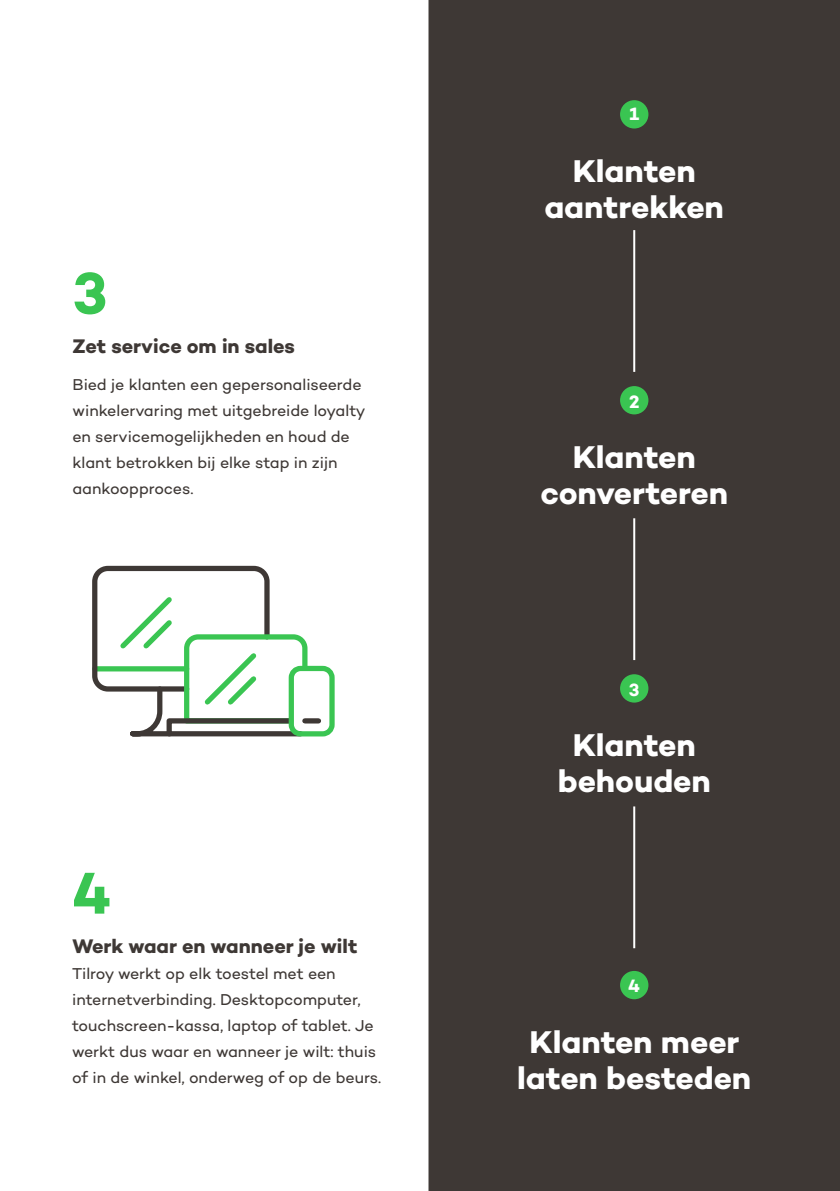
<style>
.page{position:relative;width:840px;height:1191px;background:#fff}
.page>*{position:absolute;margin:0;border:0;box-sizing:border-box;transform-origin:0 0}
.Groot_cijfer{font:700 60px "Campton";color:#3ac552}
.Subtitel{font:700 32px/36px "Campton";letter-spacing:-.005em;color:#fff;text-align:center}
.Subtitel-2{font:700 20px "Campton";letter-spacing:-.005em;color:#3e3835}
.Groot_cijfer-2{font:700 18.2px "Campton";color:#fff}
.Brood{font:16px/26px "Campton";letter-spacing:-.005em;color:#3e3835}
</style>
<div class="page">
<div style="left:305px;top:718px;width:13px;height:5px;background:#3e3835"></div>
<svg style="left:92px;top:565px;width:218px;height:172px"></svg>
<div style="left:288px;top:666px;width:46px;height:70px;border:5px solid #3ac552;border-radius:9px"></div>
<div style="left:428px;top:0;width:411px;height:1191px;background:#3e3835"></div>
<hr style="left:633px;top:230px;width:2px;height:142px;background:#fff">
<hr style="left:633px;top:518px;width:2px;height:142px;background:#fff">
<hr style="left:633px;top:806px;width:2px;height:142px;background:#fff">
<div style="left:619px;top:100px;width:29px;height:28px;background:#3ac552;border-radius:50%"></div>
<div style="left:619px;top:386px;width:29px;height:28px;background:#3ac552;border-radius:50%"></div>
<div style="left:619px;top:971px;width:29px;height:28px;background:#3ac552;border-radius:50%"></div>
<div style="left:619px;top:674px;width:29px;height:28px;background:#3ac552;border-radius:50%"></div>
<p class="Groot_cijfer" style="left:72px;top:255px;width:36px">3</p>
<p class="Subtitel-2" style="left:72px;top:333px;width:224px">Zet service om in sales</p>
<p class="Brood" style="left:72px;top:371px;width:294px">Bied je klanten een gepersonaliseerde winkelervaring met uitgebreide loyalty en servicemogelijkheden en houd de klant betrokken bij elke stap in zijn aankoopproces.</p>
<p class="Groot_cijfer" style="left:72px;top:855px;width:41px">4</p>
<p class="Subtitel-2" style="left:72px;top:933px;width:287px">Werk waar en wanneer je wilt</p>
<p class="Brood" style="left:72px;top:960px;width:310px">Tilroy werkt op elk toestel met een internetverbinding. Desktopcomputer, touchscreen-kassa, laptop of tablet. Je werkt dus waar en wanneer je wilt: thuis of in de winkel, onderweg of op de beurs.</p>
<p class="Groot_cijfer-2" style="left:629px;top:102px;width:11px">1</p>
<p class="Subtitel" style="left:544px;top:153px;width:181px">Klanten aantrekken</p>
<p class="Groot_cijfer-2" style="left:628px;top:390px;width:12px">2</p>
<p class="Subtitel" style="left:540px;top:439px;width:189px">Klanten converteren</p>
<p class="Groot_cijfer-2" style="left:628px;top:678px;width:12px">3</p>
<p class="Subtitel" style="left:557px;top:727px;width:154px">Klanten behouden</p>
<p class="Groot_cijfer-2" style="left:628px;top:974px;width:13px">4</p>
<p class="Subtitel" style="left:517px;top:1023px;width:235px">Klanten meer laten besteden</p>
</div>
